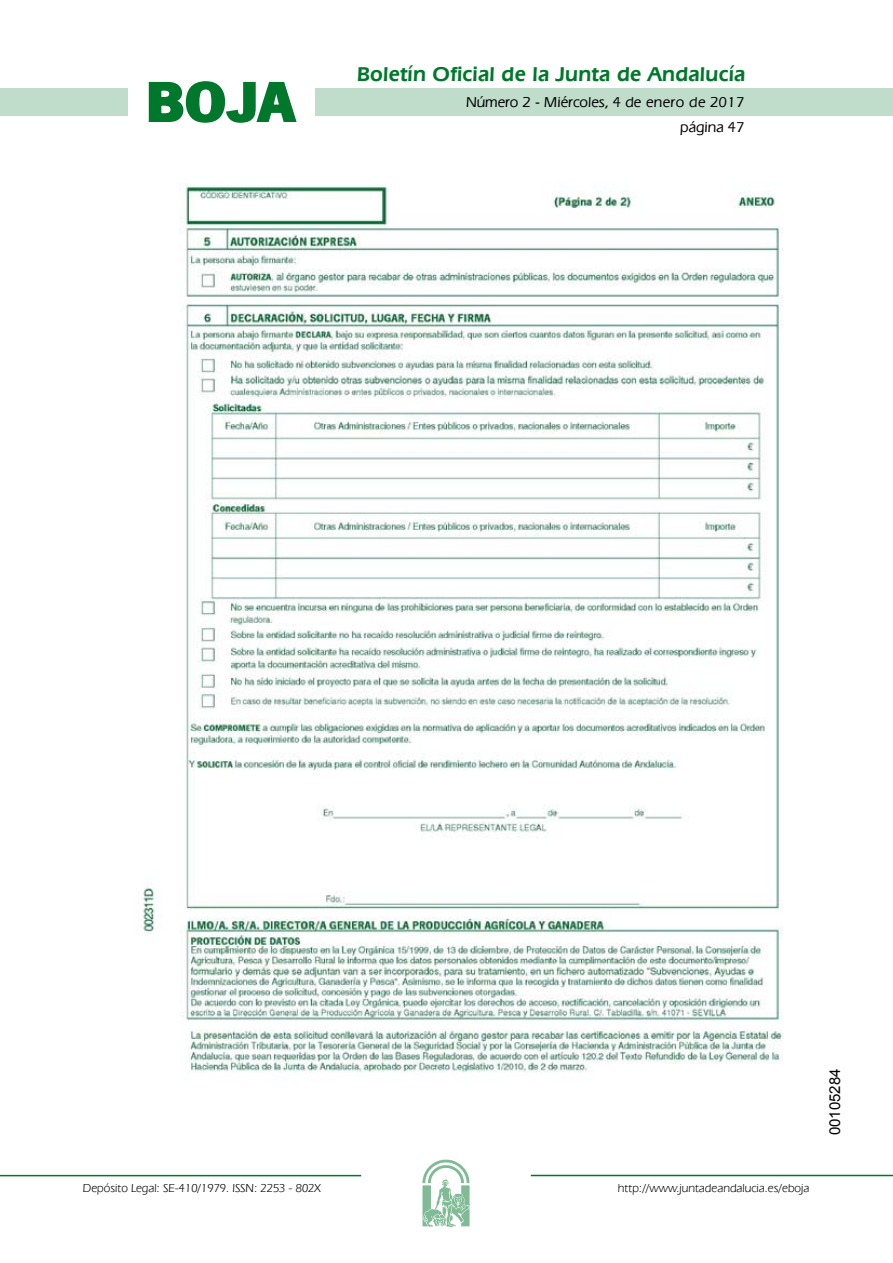
<style>
.page{position:relative;width:893px;height:1263px;background:#fff}
.page>*{position:absolute;margin:0;border:0;box-sizing:border-box;transform-origin:0 0}
.t1{font:700 57.75px "News Got T";color:#00782c;scale:1.14 1}
.t2{font:600 21px "Eras IT Cby BT";letter-spacing:.01em;color:#00782c}
.t3{font:500 15px/24.5px "Eras IT Cby BT";color:#000;text-align:right}
.t4{font:15px "Arial";color:#000}
.t5{font:12px "Eras IT Cby BT";color:#000}
</style>
<div class="page">
<div style="left:315px;top:88px;width:577px;height:28px;background:#bfddca"></div>
<div style="left:0;top:88px;width:128px;height:28px;background:#bfddca"></div>
<hr style="left:0;top:1175px;width:361px;height:1px;background:#00782c">
<svg style="left:422px;top:1159px;width:47px;height:68px"></svg>
<hr style="left:531px;top:1175px;width:361px;height:1px;background:#00782c">
<svg style="left:148px;top:81px;width:149px;height:42px"></svg>
<img style="left:143px;top:185px;width:639px;height:888px">
<h1 class="t1" style="left:145px;top:68px;width:133px">BOJA</h1>
<h2 class="t2" style="left:357px;top:62px;width:390px">Boletín Oficial de la Junta de Andalucía</h2>
<p class="t3" style="left:466px;top:90px;width:280px">Número 2 - Miércoles, 4 de enero de 2017 página 47</p>
<p class="t5" style="left:83px;top:1181px;width:239px">Depósito Legal: SE-410/1979. ISSN: 2253 - 802X</p>
<p class="t5" style="left:618px;top:1181px;width:193px">http://www.juntadeandalucia.es/eboja</p>
<p class="t4" style="left:825px;top:1135px;width:68px;rotate:-90deg">00105284</p>
</div>
